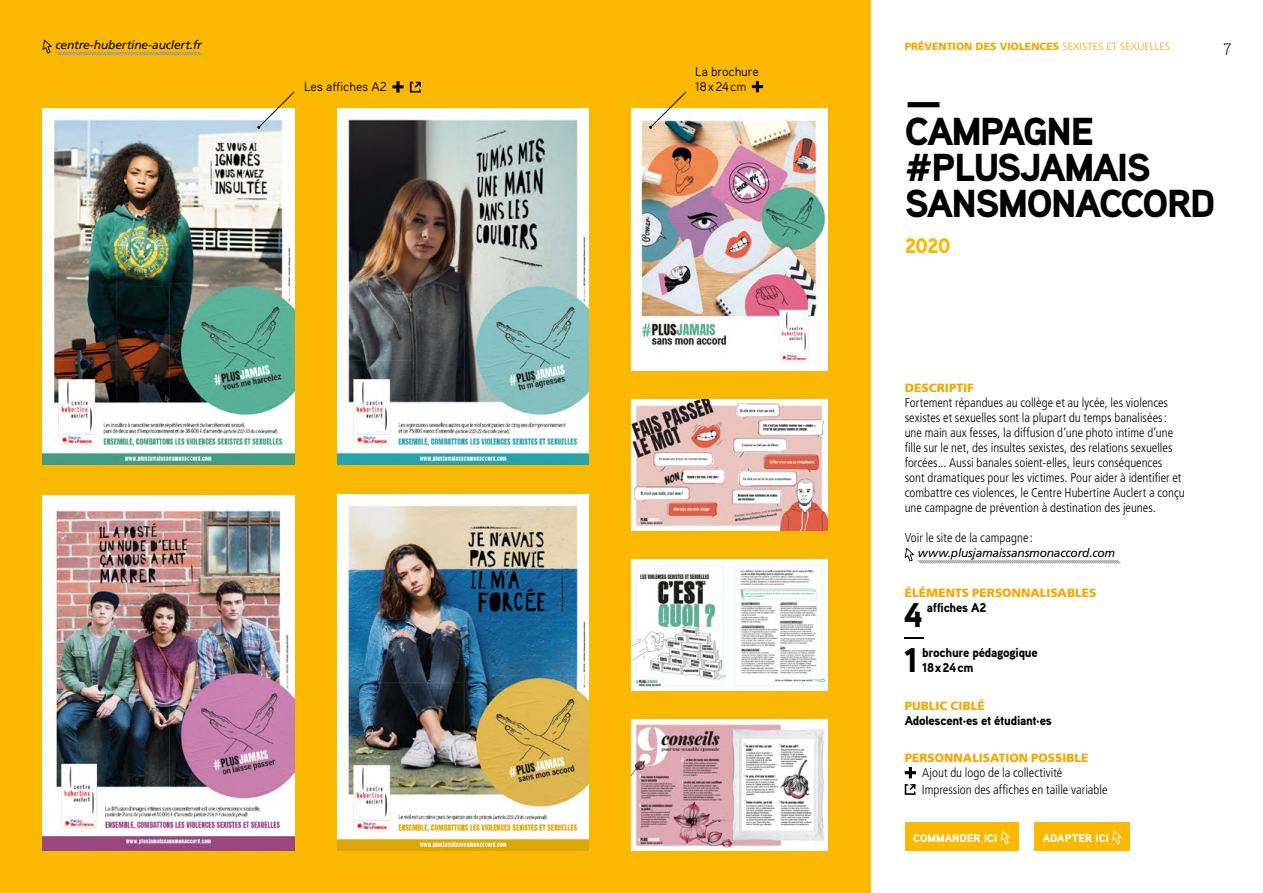
<style>
.page{position:relative;width:1263px;height:893px;background:#fff}
.page>*{position:absolute;margin:0;border:0;box-sizing:border-box;transform-origin:0 0}
.t1{font:900 49.5px "Aaux Pro OT";color:#000}
.t2{font:900 39px/36px "Aaux Pro OT";letter-spacing:-.035em;color:#000}
.t3{font:900 34.2px "Aaux Pro OT";color:#000}
.t4{font:900 21px "Aaux Pro OT";color:#fbb800}
.t5{font:300 16.5px "Aaux Pro OT";color:#000}
.t6{font:300 condensed 12.75px/15px "Frutiger LT Std";color:#000}
.t7{font:900 12.75px/15px "Aaux Pro OT";letter-spacing:-.02em;color:#000}
.t8{font:12.75px/15px "Aaux Pro OT";letter-spacing:-.01em;color:#000}
.t9{font:900 12px "Frutiger LT Std";letter-spacing:.005em;color:#f7a600}
.t10{font:italic 12px "Frutiger LT Std";letter-spacing:-.02em;color:#000}
.t11{font:900 11.25px "Aaux Pro OT";color:#fff}
.t12{font:900 10.5px "Frutiger LT Std";color:#f7a600}
.s1{font-weight:300}
</style>
<div class="page">
<div style="left:0;top:0;width:870px;height:893px;background:#fbb800"></div>
<svg style="left:905px;top:548px;width:216px;height:16px"></svg>
<svg style="left:905px;top:638px;width:19px;height:1px"></svg>
<svg style="left:905px;top:767px;width:12px;height:28px"></svg>
<img style="left:43px;top:109px;width:251px;height:356px">
<img style="left:43px;top:495px;width:251px;height:355px">
<img style="left:337px;top:109px;width:252px;height:356px">
<img style="left:337px;top:495px;width:252px;height:355px">
<svg style="left:392px;top:81px;width:12px;height:12px"></svg>
<svg style="left:410px;top:81px;width:11px;height:12px"></svg>
<svg style="left:257px;top:91px;width:38px;height:38px"></svg>
<svg style="left:42px;top:40px;width:160px;height:16px"></svg>
<div style="left:1034px;top:822px;width:96px;height:28px;background:#fbb800"></div>
<svg style="left:1112px;top:831px;width:10px;height:13px"></svg>
<img style="left:631px;top:109px;width:196px;height:262px">
<img style="left:631px;top:400px;width:98px;height:131px">
<svg style="left:729px;top:400px;width:98px;height:131px;background:#e5c3be"></svg>
<img style="left:631px;top:560px;width:98px;height:131px">
<svg style="left:729px;top:560px;width:98px;height:131px;background:#e6e7e7"></svg>
<img style="left:631px;top:719px;width:98px;height:131px">
<svg style="left:729px;top:719px;width:98px;height:131px;background:#e1ddde"></svg>
<svg style="left:752px;top:81px;width:11px;height:11px"></svg>
<svg style="left:649px;top:91px;width:38px;height:38px"></svg>
<div style="left:905px;top:822px;width:113px;height:28px;background:#fbb800"></div>
<svg style="left:1001px;top:831px;width:9px;height:13px"></svg>
<p class="t10" style="left:56px;top:38px;width:148px">centre-hubertine-auclert.fr</p>
<p class="t8" style="left:304px;top:79px;width:84px">Les affiches A2</p>
<p class="t8" style="left:695px;top:64px;width:65px">La brochure<br>18x24 cm</p>
<p class="t12" style="left:905px;top:40px;width:267px">PRÉVENTION DES VIOLENCES <span class="s1">SEXISTES ET SEXUELLES</span></p>
<p class="t5" style="left:1224px;top:39px;width:10px">7</p>
<h1 class="t1" style="left:905px;top:68px;width:39px">—</h1>
<h2 class="t2" style="left:905px;top:112px;width:312px">CAMPAGNE #PLUSJAMAIS<br>SANSMONACCORD</h2>
<h3 class="t4" style="left:905px;top:232px;width:47px">2020</h3>
<p class="t9" style="left:905px;top:380px;width:71px">DESCRIPTIF</p>
<p class="t6" style="left:905px;top:395px;width:282px">Fortement répandues au collège et au lycée, les violences sexistes et sexuelles sont la plupart du temps banalisées: une main aux fesses, la diffusion d’une photo intime d’une fille sur le net, des insultes sexistes, des relations sexuelles forcées... Aussi banales soient-elles, leurs conséquences sont dramatiques pour les victimes. Pour aider à identifier et combattre ces violences, le Centre Hubertine Auclert a conçu une campagne de prévention à destination des jeunes.</p>
<p class="t6" style="left:905px;top:530px;width:130px">Voir le site de la campagne:</p>
<p class="t10" style="left:918px;top:546px;width:199px">www.plusjamaissansmonaccord.com</p>
<p class="t9" style="left:905px;top:586px;width:193px">ÉLÉMENTS PERSONNALISABLES</p>
<h3 class="t3" style="left:904px;top:593px;width:21px">4</h3>
<p class="t7" style="left:927px;top:600px;width:61px">affiches A2</p>
<h3 class="t3" style="left:904px;top:638px;width:16px">1</h3>
<p class="t7" style="left:922px;top:645px;width:117px">brochure pédagogique<br>18x24 cm</p>
<p class="t9" style="left:905px;top:698px;width:82px">PUBLIC CIBLÉ</p>
<p class="t7" style="left:905px;top:712px;width:149px">Adolescent·es et étudiant·es</p>
<p class="t9" style="left:905px;top:751px;width:185px">PERSONNALISATION POSSIBLE</p>
<p class="t6" style="left:922px;top:765px;width:187px;line-height:16.5px">Ajout du logo de la collectivité<br>Impression des affiches en taille variable</p>
<p class="t11" style="left:913px;top:831px;width:86px">COMMANDER ICI</p>
<p class="t11" style="left:1043px;top:831px;width:68px">ADAPTER ICI</p>
</div>
